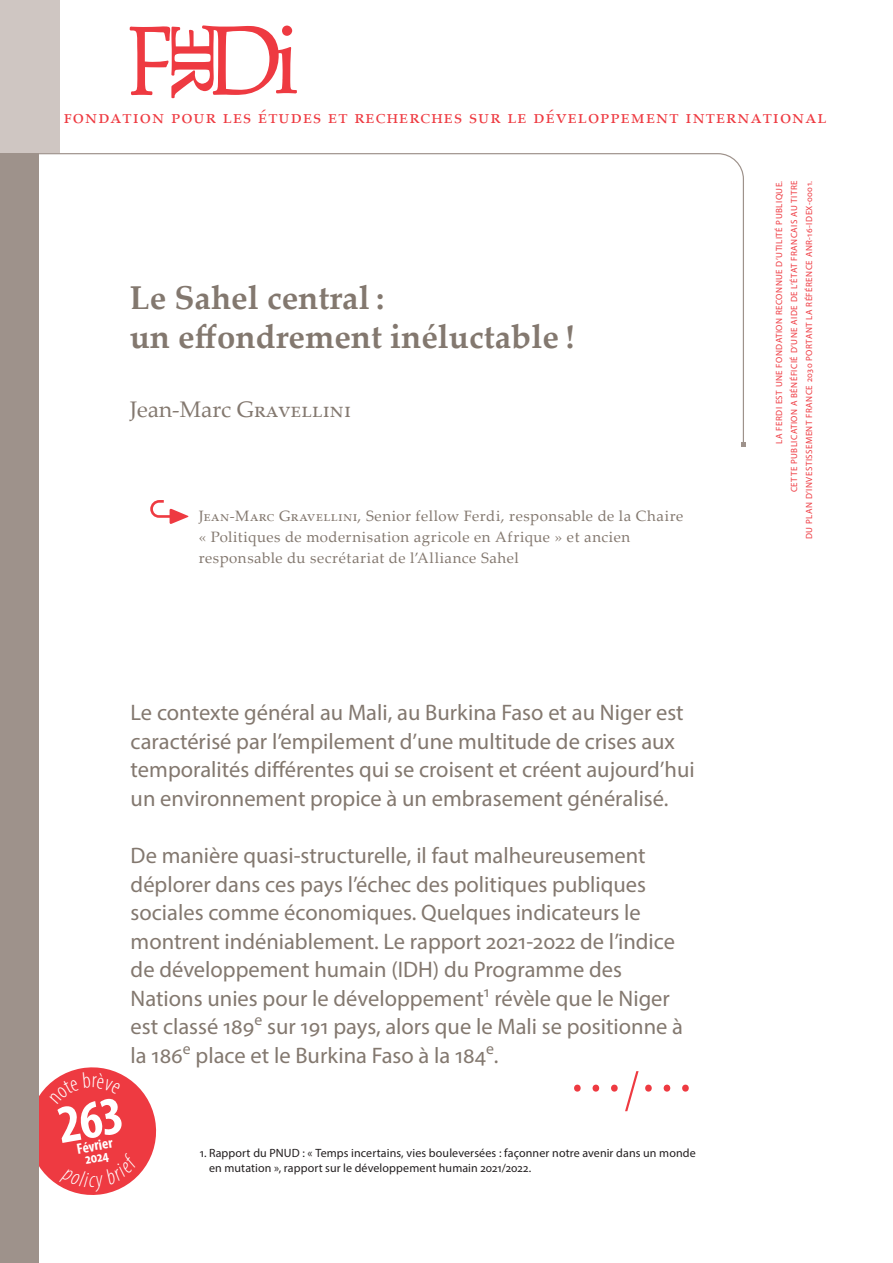
<style>
.page{position:relative;width:893px;height:1263px;background:#fff}
.page>*{position:absolute;margin:0;border:0;box-sizing:border-box;transform-origin:0 0}
.t1{font:55.5px "Myriad Pro";color:#ee3a41}
.t2{font:700 33px/39px "Palatino Linotype";color:#83786f}
.t3{font:22.5px/28.5px "Myriad Pro";color:#83786f}
.t4{font:22.5px "Palatino Linotype";color:#83786f}
.t5{font:19.5px "Palatino Linotype";letter-spacing:.05em;color:#ee3a41}
.t6{font:15px/21px "Palatino Linotype";letter-spacing:.03em;color:#83786f}
.t7{font:700 condensed 15px/12px "Myriad Pro";color:#fff;text-align:center}
.t8{font:12px/15px "Myriad Pro";letter-spacing:.01em;color:#231f20}
.t9{font:9px/15px "Myriad Pro";letter-spacing:.05em;color:#ee3a41;text-align:right}
.s1{font-weight:300;font-stretch:condensed}
</style>
<div class="page">
<svg style="left:130px;top:25px;width:167px;height:73px"></svg>
<div style="left:0;top:0;width:60px;height:153px;background:#cfc6c2"></div>
<svg style="left:150px;top:500px;width:38px;height:24px"></svg>
<div style="left:0;top:153px;width:38px;height:1110px;background:#9e928b"></div>
<svg style="left:38px;top:153px;width:706px;height:293px"></svg>
<svg style="left:741px;top:442px;width:5px;height:5px"></svg>
<svg style="left:38px;top:1062px;width:119px;height:138px"></svg>
<p class="t5" style="left:64px;top:103px;width:764px">fondation pour les études et recherches sur le développement international</p>
<h2 class="t2" style="left:130px;top:277px;width:446px">Le Sahel central :<br>un effondrement inéluctable !</h2>
<p class="t4" style="left:130px;top:393px;width:223px">Jean-Marc Gravellini</p>
<p class="t6" style="left:199px;top:504px;width:486px">Jean-Marc Gravellini, Senior fellow Ferdi, responsable de la Chaire « Politiques de modernisation agricole en Afrique » et ancien responsable du secrétariat de l’Alliance Sahel</p>
<p class="t7" style="left:76px;top:1142px;width:38px;rotate:-10deg">Février<br>2024</p>
<p class="t3" style="left:131px;top:698px;width:566px">Le contexte général au Mali, au Burkina Faso et au Niger est caractérisé par l’empilement d’une multitude de crises aux temporalités différentes qui se croisent et créent aujourd’hui un environnement propice à un embrasement généralisé.</p>
<p class="t3" style="left:131px;top:841px;width:554px">De manière quasi-structurelle, il faut malheureusement déplorer dans ces pays l’échec des politiques publiques sociales comme économiques. Quelques indicateurs le montrent indéniablement. Le rapport 2021-2022 de l’indice de développement humain (IDH) du Programme des Nations unies pour le développement<sup>1</sup> révèle que le Niger est classé 189<sup>e</sup> sur 191 pays, alors que le Mali se positionne à la 186<sup>e</sup> place et le Burkina Faso à la 184<sup>e</sup>.</p>
<h1 class="t1" style="left:568px;top:1038px;width:128px">…<span class="s1">/</span>…</h1>
<p class="t8" style="left:209px;top:1145px;width:488px;text-indent:-9px">1. Rapport du PNUD : « Temps incertains, vies bouleversées : façonner notre avenir dans un monde en mutation », rapport sur le développement humain 2021/2022.</p>
<p class="t9" style="left:771px;top:539px;width:360px;rotate:-90deg">LA FERDI EST UNE FONDATION RECONNUE D’UTILITÉ PUBLIQUE.<br>CETTE PUBLICATION A BÉNÉFICIÉ D’UNE AIDE DE L’ÉTAT FRANCAIS AU TITRE<br>DU PLAN D’INVESTISSEMENT FRANCE 2030 PORTANT LA RÉFÉRENCE ANR-16-IDEX-0001.</p>
</div>
